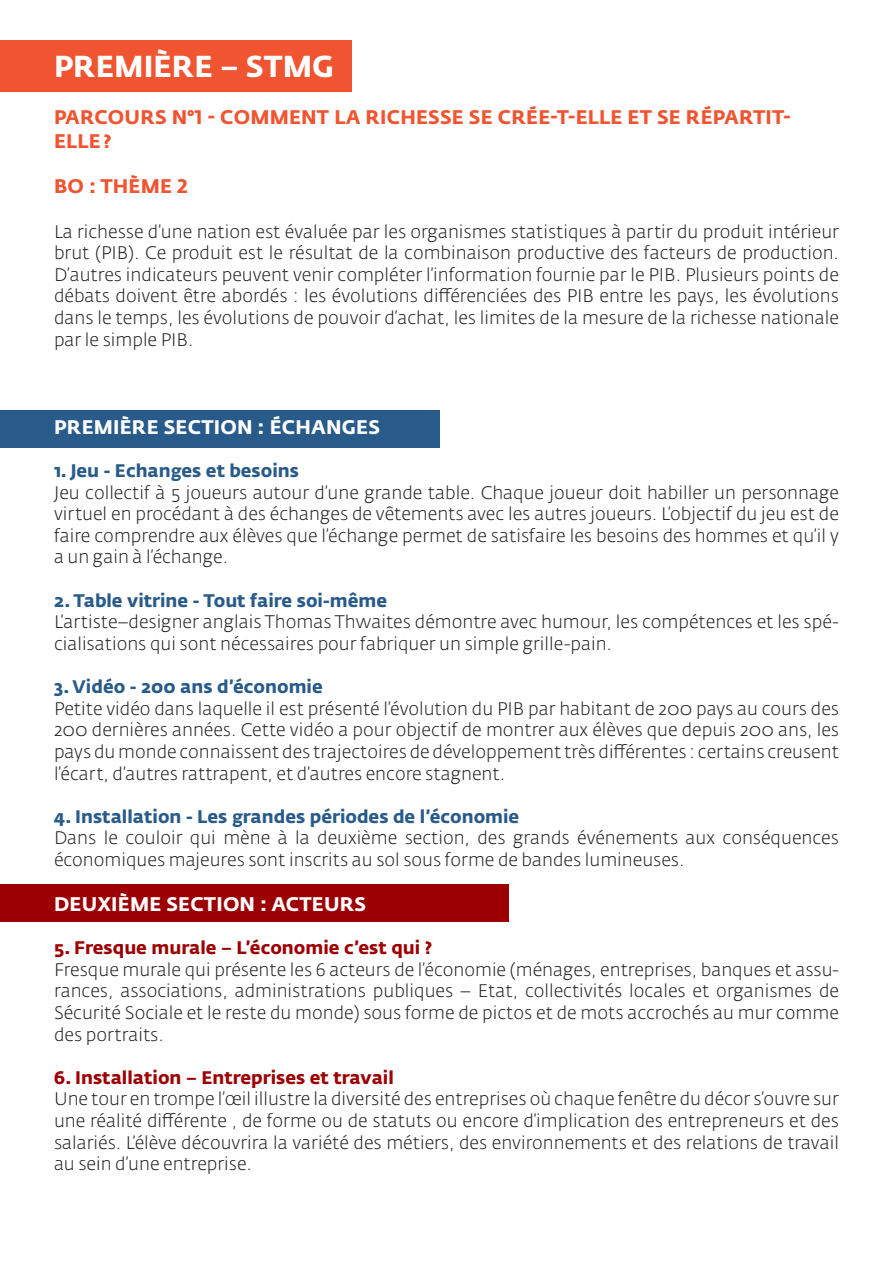
<style>
.page{position:relative;width:893px;height:1263px;background:#fff}
.page>*{position:absolute;margin:0;border:0;box-sizing:border-box;transform-origin:0 0}
.Titre_classe{font:700 30px "Fedra Sans Alt Std";color:#fff}
.titre_section{font:700 19.5px/23.4px "Fedra Sans Alt Std";letter-spacing:.01em;color:#f05430}
.titre_section-2{font:700 19.5px "Fedra Sans Alt Std";letter-spacing:.01em;color:#fff}
.t1{font:300 18px/21.6px "Fedra Sans Alt Std";color:#231f20;text-align:justify}
.titre_jeuy{font:700 18px "Fedra Sans Alt Std";color:#285b8a}
.titre_jeuy-2{font:700 18px "Fedra Sans Alt Std";color:#9d0004}
</style>
<div class="page">
<div style="left:0;top:884px;width:508px;height:38px;background:#9d0004"></div>
<div style="left:0;top:410px;width:439px;height:37px;background:#285b8a"></div>
<div style="left:0;top:40px;width:351px;height:52px;background:#f05430"></div>
<p class="Titre_classe" style="left:54px;top:48px;width:282px">PREMIÈRE – STMG</p>
<p class="titre_section" style="left:54px;top:106px;width:738px">PARCOURS N°1 - COMMENT LA RICHESSE SE CRÉE-T-ELLE ET SE RÉPARTIT-<br>ELLE?</p>
<p class="titre_section" style="left:54px;top:174px;width:135px">BO : THÈME 2</p>
<p class="t1" style="left:54px;top:221px;width:786px">La richesse d’une nation est évaluée par les organismes statistiques à partir du produit intérieur brut (PIB). Ce produit est le résultat de la combinaison productive des facteurs de production.<br>D’autres indicateurs peuvent venir compléter l’information fournie par le PIB. Plusieurs points de débats doivent être abordés : les évolutions différenciées des PIB entre les pays, les évolutions dans le temps, les évolutions de pouvoir d’achat, les limites de la mesure de la richesse nationale par le simple PIB.</p>
<p class="titre_section-2" style="left:54px;top:415px;width:327px">PREMIÈRE SECTION : ÉCHANGES</p>
<p class="titre_jeuy" style="left:54px;top:459px;width:246px">1. Jeu - Echanges et besoins</p>
<p class="t1" style="left:54px;top:482px;width:786px">Jeu collectif à 5 joueurs autour d’une grande table. Chaque joueur doit habiller un personnage virtuel en procédant à des échanges de vêtements avec les autres joueurs. L’objectif du jeu est de faire comprendre aux élèves que l’échange permet de satisfaire les besoins des hommes et qu’il y a un gain à l’échange.</p>
<p class="titre_jeuy" style="left:54px;top:589px;width:335px">2. Table vitrine - Tout faire soi-même</p>
<p class="t1" style="left:54px;top:611px;width:786px">L’artiste–designer anglais Thomas Thwaites démontre avec humour, les compétences et les spé&shy;cialisations qui sont nécessaires pour fabriquer un simple grille-pain.</p>
<p class="titre_jeuy" style="left:54px;top:675px;width:270px">3. Vidéo - 200 ans d’économie</p>
<p class="t1" style="left:54px;top:698px;width:786px">Petite vidéo dans laquelle il est présenté l’évolution du PIB par habitant de 200 pays au cours des 200 dernières années. Cette vidéo a pour objectif de montrer aux élèves que depuis 200 ans, les pays du monde connaissent des trajectoires de développement très différentes : certains creusent l’écart, d’autres rattrapent, et d’autres encore stagnent.</p>
<p class="titre_jeuy" style="left:54px;top:805px;width:467px">4. Installation - Les grandes périodes de l’économie</p>
<p class="t1" style="left:54px;top:827px;width:786px">Dans le couloir qui mène à la deuxième section, des grands événements aux conséquences économiques majeures sont inscrits au sol sous forme de bandes lumineuses.</p>
<p class="titre_section-2" style="left:54px;top:892px;width:314px">DEUXIÈME SECTION : ACTEURS</p>
<p class="titre_jeuy-2" style="left:54px;top:936px;width:380px">5. Fresque murale – L’économie c’est qui ?</p>
<p class="t1" style="left:54px;top:959px;width:786px">Fresque murale qui présente les 6 acteurs de l’économie (ménages, entreprises, banques et assu&shy;rances, associations, administrations publiques – Etat, collectivités locales et organismes de Sécurité Sociale et le reste du monde) sous forme de pictos et de mots accrochés au mur comme des portraits.</p>
<p class="titre_jeuy-2" style="left:54px;top:1066px;width:341px">6. Installation – Entreprises et travail</p>
<p class="t1" style="left:54px;top:1088px;width:786px">Une tour en trompe l’œil illustre la diversité des entreprises où chaque fenêtre du décor s’ouvre sur une réalité différente , de forme ou de statuts ou encore d’implication des entrepreneurs et des salariés. L’élève découvrira la variété des métiers, des environnements et des relations de travail au sein d’une entreprise.</p>
</div>
